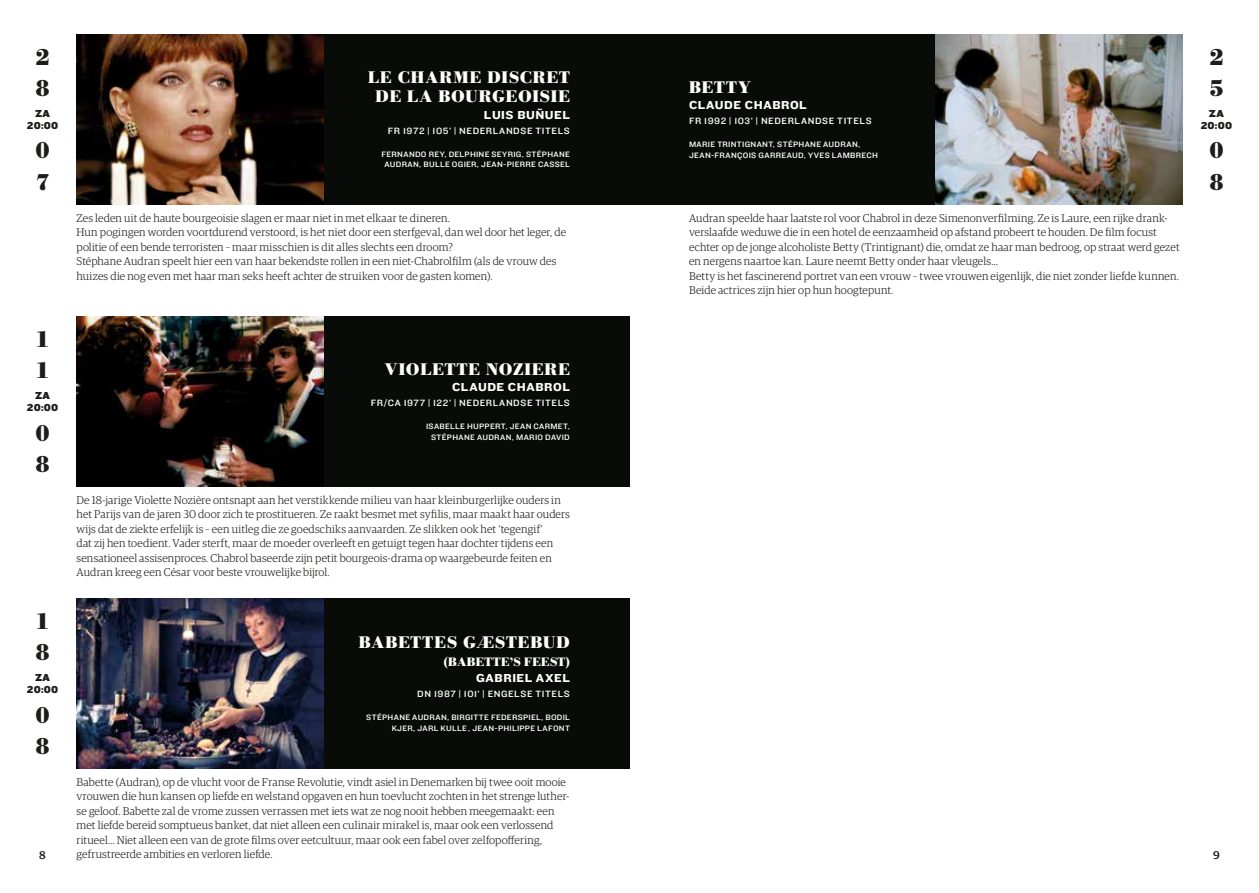
<style>
.page{position:relative;width:1259px;height:893px;background:#fff}
.page>*{position:absolute;margin:0;border:0;box-sizing:border-box;transform-origin:0 0}
.t1{font:700 22.5px/31.2px "Bodoni Berthold BQ";color:#1d1d1b}
.t2{font:700 16.5px/19.5px "Bodoni Berthold BQ";letter-spacing:.065em;color:#fff;text-align:center}
.t3{font:12px "Knockout HTF52 Cruiserweight";letter-spacing:.045em;color:#fff}
.t4{font:700 12px "Bodoni Berthold BQ";letter-spacing:.04em;color:#fff}
.t5{font:300 11.25px/14.5px "Guardian Egyp";letter-spacing:.015em;color:#1d1d1b}
.t6{font:500 11.25px "Guardian Egyp";color:#1d1d1b}
.t7{font:10.5px/11.7px "Knockout HTF72 Full Cruiserwt";letter-spacing:.015em;color:#1d1d1b;text-align:center}
.t8{font:9.45px "Knockout HTF31 Junior Middlewt";letter-spacing:.055em;color:#fff;scale:1.11 1}
.t9{font:8.1px/10.5px "Knockout HTF31 Junior Middlewt";letter-spacing:.035em;color:#fff;text-align:right;scale:1.11 1}
</style>
<div class="page">
<div style="left:629px;top:34px;width:306px;height:170px;background:#090b09"></div>
<img style="left:935px;top:34px;width:247px;height:170px">
<div style="left:323px;top:34px;width:306px;height:170px;background:#090b09"></div>
<div style="left:323px;top:316px;width:306px;height:170px;background:#090b09"></div>
<div style="left:323px;top:598px;width:306px;height:170px;background:#090b09"></div>
<img style="left:77px;top:34px;width:246px;height:170px">
<img style="left:77px;top:316px;width:246px;height:170px">
<img style="left:77px;top:598px;width:246px;height:170px">
<h1 class="t1" style="left:36px;top:42px;width:15px">2<br>8</h1>
<p class="t7" style="left:27px;top:108px;width:33px">ZA<br>20:00</p>
<h1 class="t1" style="left:36px;top:136px;width:15px">0<br>7</h1>
<h2 class="t2" style="left:368px;top:68px;width:203px">LE CHARME DISCRET<br>DE LA BOURGEOISIE</h2>
<p class="t3" style="left:484px;top:108px;width:87px">LUIS BUÑUEL</p>
<p class="t8" style="left:388px;top:125px;width:165px">FR 1972 | 105’ | NEDERLANDSE TITELS</p>
<p class="t9" style="left:381px;top:149px;width:171px;text-align:center">FERNANDO REY, DELPHINE SEYRIG, STÉPHANE<br>AUDRAN, BULLE OGIER, JEAN-PIERRE CASSEL</p>
<p class="t5" style="left:77px;top:210px;width:491px">Zes leden uit de haute bourgeoisie slagen er maar niet in met elkaar te dineren.<br>Hun pogingen worden voortdurend verstoord, is het niet door een sterfgeval, dan wel door het leger, de politie of een bende terroristen – maar misschien is dit alles slechts een droom?<br>Stéphane Audran speelt hier een van haar bekendste rollen in een niet-Chabrolfilm (als de vrouw des huizes die nog even met haar man seks heeft achter de struiken voor de gasten komen).</p>
<h1 class="t1" style="left:36px;top:324px;width:15px">1<br>1</h1>
<p class="t7" style="left:27px;top:390px;width:33px">ZA<br>20:00</p>
<h1 class="t1" style="left:36px;top:418px;width:15px">0<br>8</h1>
<h1 class="t1" style="left:36px;top:606px;width:15px">1<br>8</h1>
<p class="t7" style="left:27px;top:672px;width:33px">ZA<br>20:00</p>
<h1 class="t1" style="left:36px;top:700px;width:15px">0<br>8</h1>
<h2 class="t2" style="left:385px;top:359px;width:187px">VIOLETTE NOZIERE</h2>
<p class="t3" style="left:452px;top:381px;width:119px">CLAUDE CHABROL</p>
<p class="t8" style="left:371px;top:398px;width:181px">FR/CA 1977 | 122’ | NEDERLANDSE TITELS</p>
<p class="t9" style="left:426px;top:421px;width:131px">ISABELLE HUPPERT, JEAN CARMET,<br>STÉPHANE AUDRAN, MARIO DAVID</p>
<p class="t5" style="left:77px;top:492px;width:495px">De 18-jarige Violette Nozière ontsnapt aan het verstikkende milieu van haar kleinburgerlijke ouders in het Parijs van de jaren 30 door zich te prostitueren. Ze raakt besmet met syfilis, maar maakt haar ouders wijs dat de ziekte erfelijk is – een uitleg die ze goedschiks aanvaarden. Ze slikken ook het ‘tegengif’<br>dat zij hen toedient. Vader sterft, maar de moeder overleeft en getuigt tegen haar dochter tijdens een sensationeel assisenproces. Chabrol baseerde zijn petit bourgeois-drama op waargebeurde feiten en Audran kreeg een César voor beste vrouwelijke bijrol.</p>
<h2 class="t2" style="left:359px;top:633px;width:212px">BABETTES GÆSTEBUD</h2>
<p class="t4" style="left:444px;top:654px;width:128px">(BABETTE’S FEEST)</p>
<p class="t3" style="left:476px;top:672px;width:95px">GABRIEL AXEL</p>
<p class="t8" style="left:417px;top:689px;width:139px">DN 1987 | 101’ | ENGELSE TITELS</p>
<p class="t9" style="left:366px;top:712px;width:185px">STÉPHANE AUDRAN, BIRGITTE FEDERSPIEL, BODIL<br>KJER, JARL KULLE , JEAN-PHILIPPE LAFONT</p>
<h2 class="t2" style="left:689px;top:77px;width:63px">BETTY</h2>
<p class="t3" style="left:689px;top:99px;width:119px">CLAUDE CHABROL</p>
<p class="t8" style="left:689px;top:116px;width:166px">FR 1992 | 103’ | NEDERLANDSE TITELS</p>
<p class="t9" style="left:689px;top:139px;width:172px;text-align:left">MARIE TRINTIGNANT, STÉPHANE AUDRAN,<br>JEAN-FRANÇOIS GARREAUD, YVES LAMBRECH</p>
<p class="t5" style="left:689px;top:210px;width:492px">Audran speelde haar laatste rol voor Chabrol in deze Simenonverfilming. Ze is Laure, een rijke drank&shy;verslaafde weduwe die in een hotel de eenzaamheid op afstand probeert te houden. De film focust echter op de jonge alcoholiste Betty (Trintignant) die, omdat ze haar man bedroog, op straat werd gezet en nergens naartoe kan. Laure neemt Betty onder haar vleugels…<br>Betty is het fascinerend portret van een vrouw – twee vrouwen eigenlijk, die niet zonder liefde kunnen.<br>Beide actrices zijn hier op hun hoogtepunt.</p>
<h1 class="t1" style="left:1209px;top:42px;width:15px">2<br>5</h1>
<p class="t7" style="left:1200px;top:108px;width:33px">ZA<br>20:00</p>
<h1 class="t1" style="left:1209px;top:136px;width:15px">0<br>8</h1>
<p class="t5" style="left:77px;top:774px;width:494px">Babette (Audran), op de vlucht voor de Franse Revolutie, vindt asiel in Denemarken bij twee ooit mooie vrouwen die hun kansen op liefde en welstand opgaven en hun toevlucht zochten in het strenge luther&shy;se geloof. Babette zal de vrome zussen verrassen met iets wat ze nog nooit hebben meegemaakt: een met liefde bereid somptueus banket, dat niet alleen een culinair mirakel is, maar ook een verlossend ritueel… Niet alleen een van de grote films over eetcultuur, maar ook een fabel over zelfopoffering, gefrustreerde ambities en verloren liefde.</p>
<p class="t6" style="left:39px;top:847px;width:8px">8</p>
<p class="t6" style="left:1213px;top:847px;width:8px">9</p>
</div>
